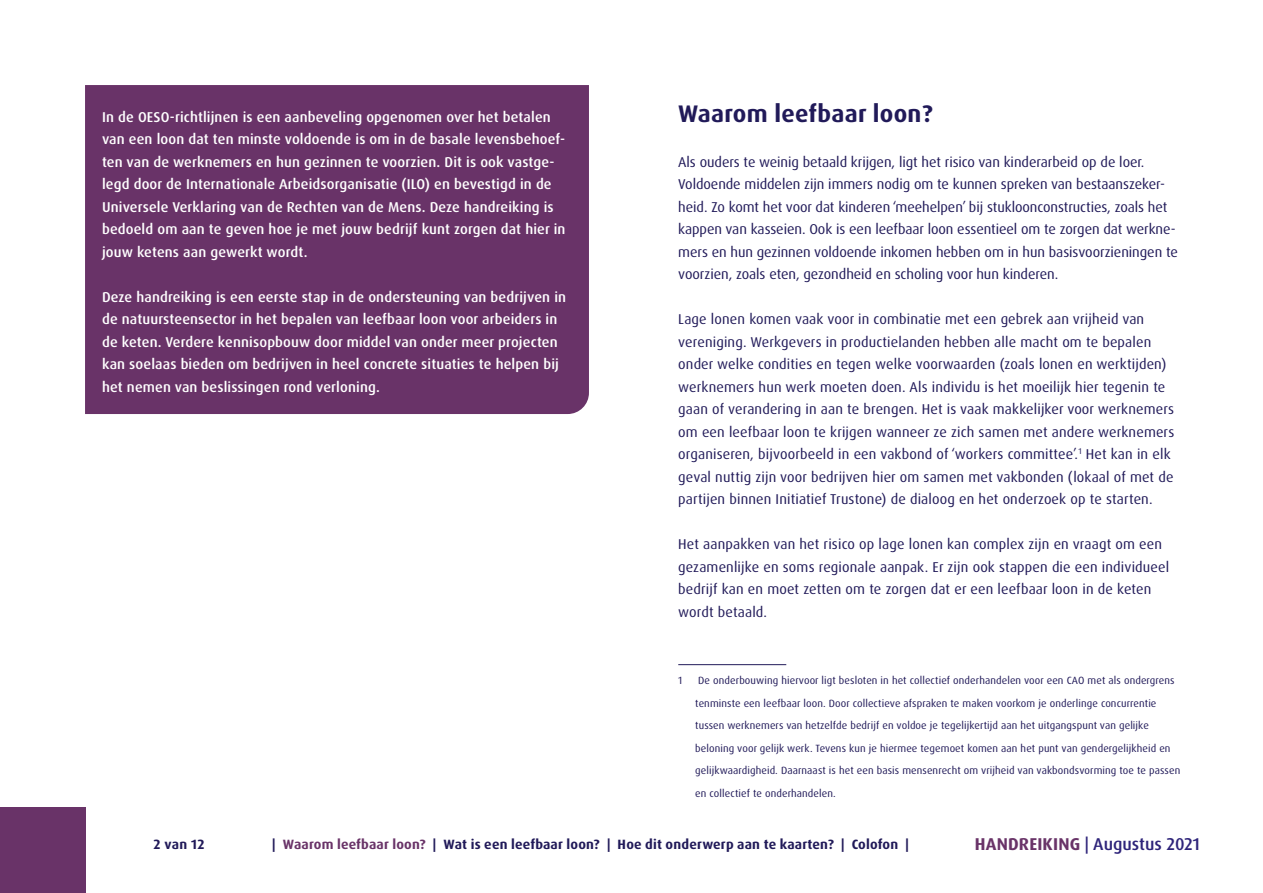
<style>
.page{position:relative;width:1263px;height:893px;background:#fff}
.page>*{position:absolute;margin:0;border:0;box-sizing:border-box;transform-origin:0 0}
.t1{font:700 24px "Dax OT";letter-spacing:.01em;color:#211a59}
.t2{font:500 17.1px "Dax OT";color:#2e247a}
.t3{font:14.25px/22.5px "Dax OT";letter-spacing:.01em;color:#211a59}
.t4{font:500 14.25px/22.5px "Dax OT";letter-spacing:.01em;color:#fff}
.t5{font:700 13.5px "Dax OT";letter-spacing:.015em;color:#211a59}
.t6{font:10.5px/22.5px "Dax OT";letter-spacing:.01em;color:#211a59}
.s1{color:#693368}
.s2{font-weight:700;color:#693368}
</style>
<div class="page">
<div style="left:85px;top:85px;width:504px;height:329px;background:#693368"></div>
<hr style="left:678px;top:664px;width:108px;height:1px;background:#211a59">
<div style="left:0;top:808px;width:85px;height:85px;background:#693368"></div>
<p class="t4" style="left:102px;top:105px;width:465px">In de OESO-richtlijnen is een aanbeveling opgenomen over het betalen van een loon dat ten minste voldoende is om in de basale levensbehoef&shy;ten van de werknemers en hun gezinnen te voorzien. Dit is ook vastge&shy;legd door de Internationale Arbeidsorganisatie (ILO) en bevestigd in de Universele Verklaring van de Rechten van de Mens. Deze handreiking is bedoeld om aan te geven hoe je met jouw bedrijf kunt zorgen dat hier in jouw ketens aan gewerkt wordt.</p>
<p class="t4" style="left:102px;top:285px;width:466px">Deze handreiking is een eerste stap in de ondersteuning van bedrijven in de natuursteensector in het bepalen van leefbaar loon voor arbeiders in de keten. Verdere kennisopbouw door middel van onder meer projecten kan soelaas bieden om bedrijven in heel concrete situaties te helpen bij het nemen van beslissingen rond verloning.</p>
<h1 class="t1" style="left:678px;top:98px;width:256px">Waarom leefbaar loon?</h1>
<p class="t3" style="left:678px;top:150px;width:501px">Als ouders te weinig betaald krijgen, ligt het risico van kinderarbeid op de loer.<br>Voldoende middelen zijn immers nodig om te kunnen spreken van bestaanszeker&shy;heid. Zo komt het voor dat kinderen ‘meehelpen’ bij stukloonconstructies, zoals het kappen van kasseien. Ook is een leefbaar loon essentieel om te zorgen dat werkne&shy;mers en hun gezinnen voldoende inkomen hebben om in hun basisvoorzieningen te voorzien, zoals eten, gezondheid en scholing voor hun kinderen.</p>
<p class="t3" style="left:678px;top:308px;width:497px">Lage lonen komen vaak voor in combinatie met een gebrek aan vrijheid van vereniging. Werkgevers in productielanden hebben alle macht om te bepalen onder welke condities en tegen welke voorwaarden (zoals lonen en werktijden) werknemers hun werk moeten doen. Als individu is het moeilijk hier tegenin te gaan of verandering in aan te brengen. Het is vaak makkelijker voor werknemers om een leefbaar loon te krijgen wanneer ze zich samen met andere werknemers organiseren, bijvoorbeeld in een vakbond of ‘workers committee’.<sup>1</sup> Het kan in elk geval nuttig zijn voor bedrijven hier om samen met vakbonden (lokaal of met de partijen binnen Initiatief Trustone) de dialoog en het onderzoek op te starten.</p>
<p class="t3" style="left:678px;top:533px;width:492px">Het aanpakken van het risico op lage lonen kan complex zijn en vraagt om een gezamenlijke en soms regionale aanpak. Er zijn ook stappen die een individueel bedrijf kan en moet zetten om te zorgen dat er een leefbaar loon in de keten wordt betaald.</p>
<p class="t6" style="left:678px;top:669px;width:6px">1</p>
<p class="t6" style="left:695px;top:669px;width:486px">De onderbouwing hiervoor ligt besloten in het collectief onderhandelen voor een CAO met als ondergrens tenminste een leefbaar loon. Door collectieve afspraken te maken voorkom je onderlinge concurrentie tussen werknemers van hetzelfde bedrijf en voldoe je tegelijkertijd aan het uitgangspunt van gelijke beloning voor gelijk werk. Tevens kun je hiermee tegemoet komen aan het punt van gendergelijkheid en gelijkwaardigheid. Daarnaast is het een basis mensenrecht om vrijheid van vakbondsvorming toe te passen en collectief te onderhandelen.</p>
<p class="t5" style="left:154px;top:836px;width:52px">2 van 12</p>
<p class="t5" style="left:272px;top:836px;width:638px">| <span class="s1">Waarom leefbaar loon?</span> | Wat is een leefbaar loon? | Hoe dit onderwerp aan te kaarten? | Colofon |</p>
<p class="t2" style="left:975px;top:833px;width:226px"><span class="s2">HANDREIKING</span> | Augustus 2021</p>
</div>
